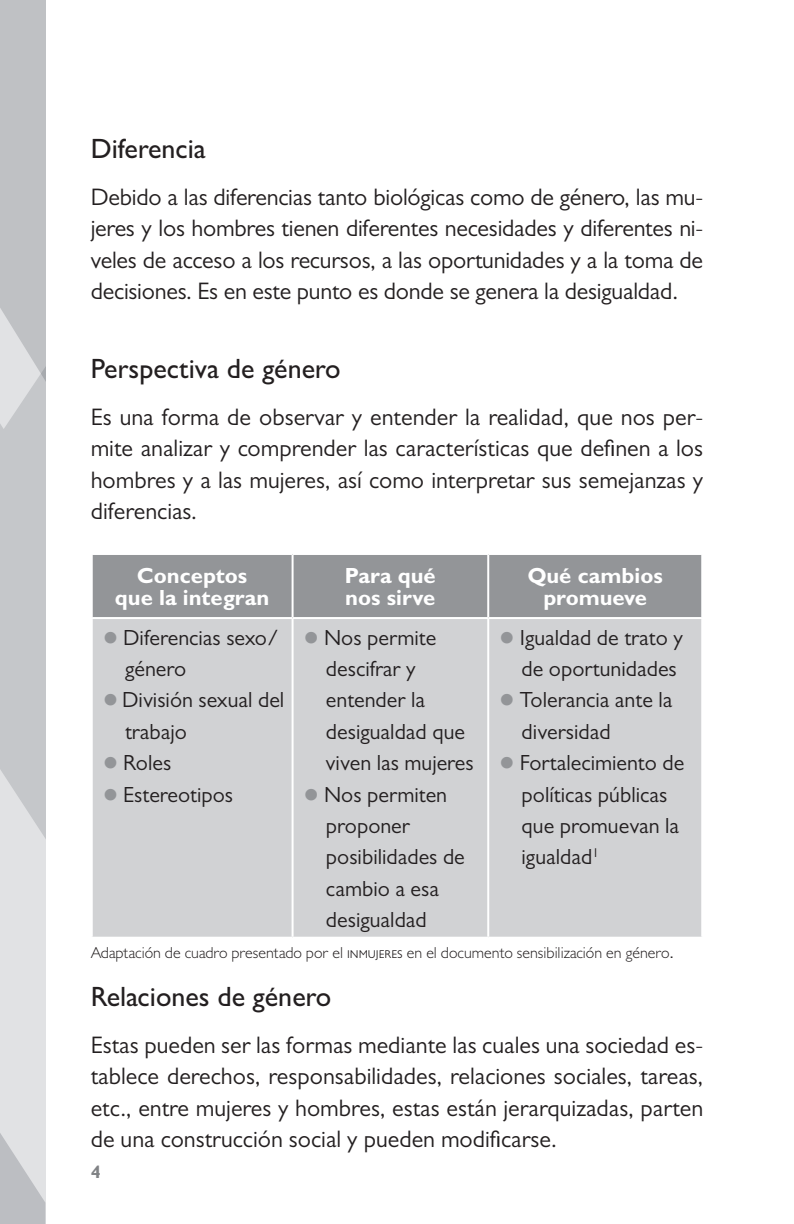
<style>
.page{position:relative;width:794px;height:1224px;background:#fff}
.page>*{position:absolute;margin:0;border:0;box-sizing:border-box;transform-origin:0 0}
.subtitulo{font:500 28px "Gill Sans MT Pro";color:#231f20}
.Texto{font:24px/31.4px "Gill Sans MT Pro";color:#231f20;text-align:justify}
.Texto-2{font:22px/31.4px "Gill Sans MT Pro";color:#231f20}
.Texto-3{font:700 22px "Gill Sans MT Pro";color:#fff}
.t1{font:700 18px "Gill Sans MT Pro";color:#808285}
.t2{font:300 16px "Gill Sans MT Pro";color:#231f20}
.s1{color:#939598}
.s2{font-family:"Arial";font-weight:400}
</style>
<div class="page">
<svg style="left:0;top:0;width:45px;height:1224px;background:#ccced0"></svg>
<div style="left:93px;top:555px;width:608px;height:62px;background:#939598"></div>
<div style="left:93px;top:619px;width:608px;height:318px;background:#d1d2d4"></div>
<hr style="left:291px;top:555px;width:2px;height:62px;background:#fff">
<hr style="left:487px;top:555px;width:2px;height:62px;background:#fff">
<hr style="left:291px;top:619px;width:2px;height:318px;background:#fff">
<hr style="left:487px;top:619px;width:2px;height:318px;background:#fff">
<p class="subtitulo" style="left:91px;top:132px;width:117px">Diferencia</p>
<p class="Texto" style="left:91px;top:181px;width:614px">Debido a las diferencias tanto biológicas como de género, las mu&shy;jeres y los hombres tienen diferentes necesidades y diferentes ni&shy;veles de acceso a los recursos, a las oportunidades y a la toma de decisiones. Es en este punto es donde se genera la desigualdad.</p>
<p class="subtitulo" style="left:91px;top:352px;width:251px">Perspectiva de género</p>
<p class="Texto" style="left:91px;top:401px;width:614px">Es una forma de observar y entender la realidad, que nos per&shy;mite analizar y comprender las características que definen a los hombres y a las mujeres, así como interpretar sus semejanzas y diferencias.</p>
<p class="Texto-3" style="left:137px;top:561px;width:112px">Conceptos</p>
<p class="Texto-3" style="left:115px;top:583px;width:156px">que la integran</p>
<p class="Texto-2" style="left:125px;top:621px;width:155px;text-indent:-22px"><span class="s1">●</span> Diferencias sexo/ género</p>
<p class="Texto-2" style="left:125px;top:684px;width:161px;text-indent:-22px"><span class="s1">●</span> División sexual del trabajo</p>
<p class="Texto-2" style="left:103px;top:747px;width:70px"><span class="s1">●</span> Roles</p>
<p class="Texto-2" style="left:103px;top:778px;width:132px"><span class="s1">●</span> Estereotipos</p>
<p class="Texto-3" style="left:345px;top:561px;width:93px">Para qué</p>
<p class="Texto-3" style="left:345px;top:583px;width:92px">nos sirve</p>
<p class="Texto-2" style="left:326px;top:621px;width:149px;text-indent:-22px"><span class="s1">●</span> Nos permite descifrar y entender la desigualdad que viven las mujeres</p>
<p class="Texto-2" style="left:326px;top:778px;width:140px;text-indent:-22px"><span class="s1">●</span> Nos permiten proponer posibilidades de cambio a esa desigualdad</p>
<p class="Texto-3" style="left:527px;top:561px;width:137px">Qué cambios</p>
<p class="Texto-3" style="left:543px;top:583px;width:105px">promueve</p>
<p class="Texto-2" style="left:499px;top:621px;width:185px;text-align:right"><span class="s1">●</span> Igualdad de trato y de oportunidades</p>
<p class="Texto-2" style="left:521px;top:684px;width:152px;text-indent:-22px"><span class="s1">●</span> Tolerancia ante la diversidad</p>
<p class="Texto-2" style="left:521px;top:747px;width:164px;text-indent:-22px"><span class="s1">●</span> Fortalecimiento de políticas públicas que promuevan la igualdad<sup>1</sup></p>
<p class="t2" style="left:91px;top:943px;width:585px">Adaptación de cuadro presentado por el inmujeres en el documento sensibilización en género<span class="s2">.</span></p>
<p class="subtitulo" style="left:91px;top:980px;width:242px">Relaciones de género</p>
<p class="Texto" style="left:91px;top:1029px;width:614px">Estas pueden ser las formas mediante las cuales una sociedad es&shy;tablece derechos, responsabilidades, relaciones sociales, tareas, etc., entre mujeres y hombres, estas están jerarquizadas, parten de una construcción social y pueden modificarse.</p>
<p class="t1" style="left:91px;top:1161px;width:11px">4</p>
</div>
